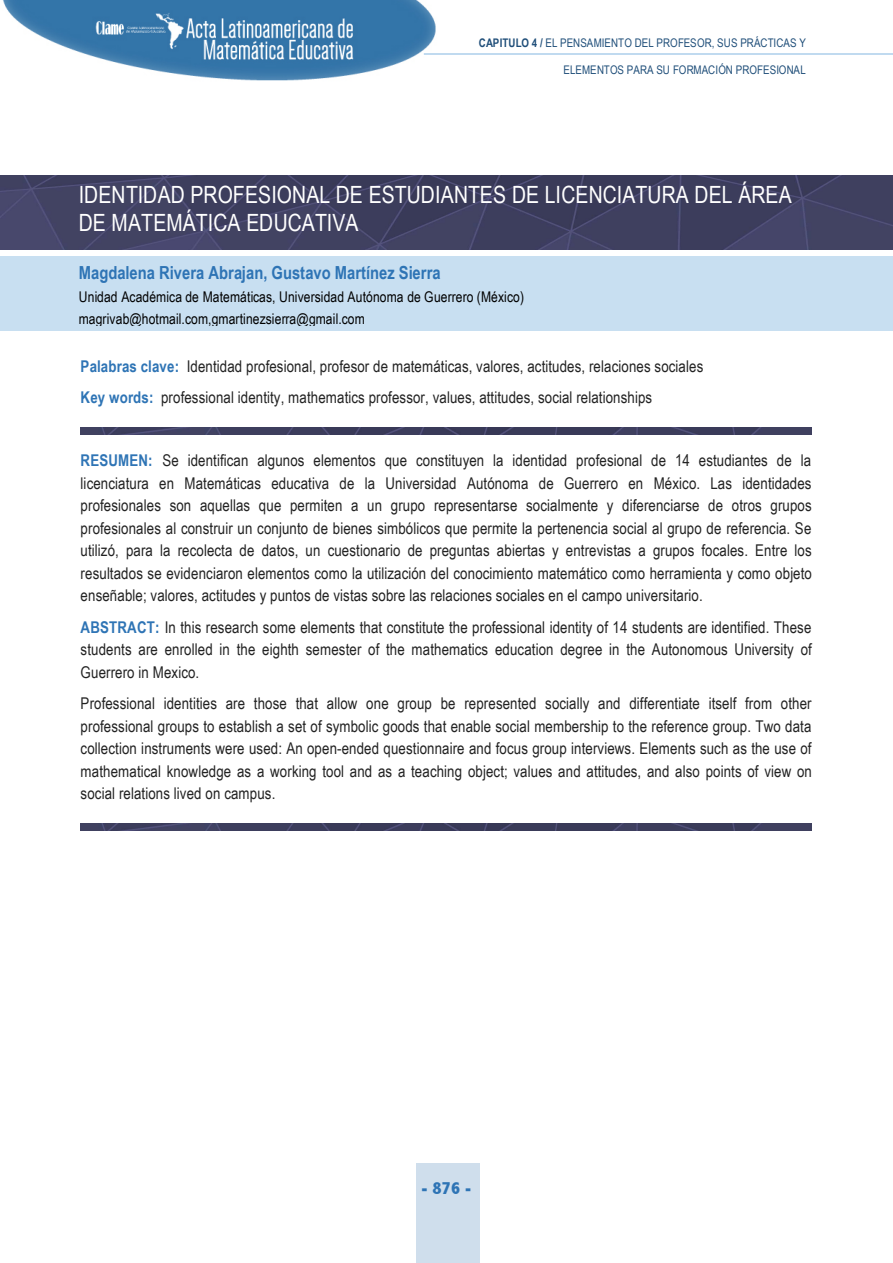
<style>
.page{position:relative;width:893px;height:1263px;background:#fff}
.page>*{position:absolute;margin:0;border:0;box-sizing:border-box;transform-origin:0 0}
.t1{font:23.7px/27.3px "Arial Narrow";color:#fff}
.t2{font:700 18px "Arial Narrow";color:#2e74b5}
.t3{font:800 condensed 18px "Abadi";color:#2e74b5}
.t4{font:16.2px/22.5px "Arial Narrow";letter-spacing:.01em;color:#222;text-align:justify}
.t5{font:14.7px/22.4px "Arial Narrow";letter-spacing:.01em;color:#000}
.t6{font:11.85px "Arial Narrow";color:#1f4e79}
.s1{font-weight:700}
.s2{font-weight:700;color:#2e74b5}
</style>
<div class="page">
<div style="left:416px;top:1163px;width:64px;height:100px;background:#cfdeec"></div>
<img style="left:3px;top:0;width:433px;height:81px">
<hr style="left:424px;top:53px;width:468px;height:2px;background:#acceeb">
<img style="left:453px;top:53px;width:364px;height:2px">
<img style="left:81px;top:427px;width:731px;height:8px">
<img style="left:81px;top:823px;width:731px;height:8px">
<img style="left:0;top:176px;width:892px;height:74px">
<img style="left:0;top:181px;width:892px;height:63px">
<div style="left:0;top:256px;width:892px;height:75px;background:#c8dff1"></div>
<p class="t6" style="left:479px;top:36px;width:328px"><span class="s1">CAPITULO 4 /</span> EL PENSAMIENTO DEL PROFESOR, SUS PRÁCTICAS Y</p>
<p class="t6" style="left:563px;top:63px;width:244px">ELEMENTOS PARA SU FORMACIÓN PROFESIONAL</p>
<h1 class="t1" style="left:79px;top:181px;width:714px">IDENTIDAD PROFESIONAL DE ESTUDIANTES DE LICENCIATURA DEL ÁREA<br>DE MATEMÁTICA EDUCATIVA</h1>
<p class="t2" style="left:79px;top:262px;width:363px">Magdalena Rivera Abrajan, Gustavo Martínez Sierra</p>
<p class="t5" style="left:79px;top:285px;width:447px">Unidad Académica de Matemáticas, Universidad Autónoma de Guerrero (México) magrivab@hotmail.com,gmartinezsierra@gmail.com</p>
<p class="t4" style="left:81px;top:350px;width:624px;line-height:31.7px"><span class="s2">Palabras clave:</span> Identidad profesional, profesor de matemáticas, valores, actitudes, relaciones sociales<br><span class="s2">Key words:</span> professional identity, mathematics professor, values, attitudes, social relationships</p>
<p class="t4" style="left:81px;top:449px;width:733px"><span class="s2">RESUMEN:</span> Se identifican algunos elementos que constituyen la identidad profesional de 14 estudiantes de la licenciatura en Matemáticas educativa de la Universidad Autónoma de Guerrero en México. Las identidades profesionales son aquellas que permiten a un grupo representarse socialmente y diferenciarse de otros grupos profesionales al construir un conjunto de bienes simbólicos que permite la pertenencia social al grupo de referencia. Se utilizó, para la recolecta de datos, un cuestionario de preguntas abiertas y entrevistas a grupos focales. Entre los resultados se evidenciaron elementos como la utilización del conocimiento matemático como herramienta y como objeto enseñable; valores, actitudes y puntos de vistas sobre las relaciones sociales en el campo universitario.</p>
<p class="t4" style="left:81px;top:615px;width:733px"><span class="s2">ABSTRACT:</span> In this research some elements that constitute the professional identity of 14 students are identified. These students are enrolled in the eighth semester of the mathematics education degree in the Autonomous University of Guerrero in Mexico.</p>
<p class="t4" style="left:81px;top:692px;width:733px">Professional identities are those that allow one group be represented socially and differentiate itself from other professional groups to establish a set of symbolic goods that enable social membership to the reference group. Two data collection instruments were used: An open-ended questionnaire and focus group interviews. Elements such as the use of mathematical knowledge as a working tool and as a teaching object; values and attitudes, and also points of view on social relations lived on campus.</p>
<p class="t3" style="left:421px;top:1178px;width:52px">- 876 -</p>
</div>
